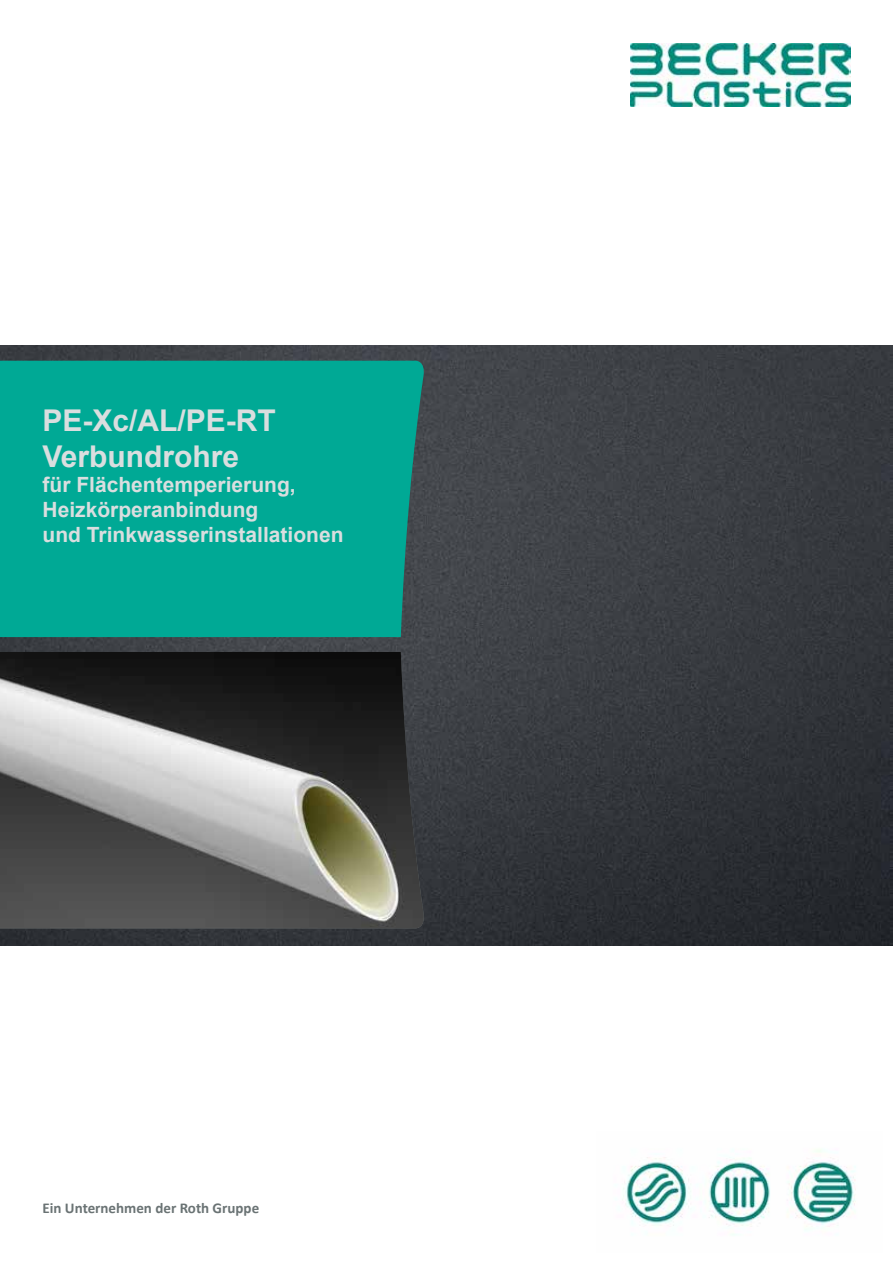
<style>
.page{position:relative;width:893px;height:1263px;background:#fff}
.page>*{position:absolute;margin:0;border:0;box-sizing:border-box;transform-origin:0 0}
.t1{font:700 30px/36px "Arial";color:#dadedf}
.t2{font:700 21px/25.2px "Arial";color:#dadedf}
.t3{font:700 15px "Calibri";color:#6a7374}
</style>
<div class="page">
<img style="left:0;top:345px;width:893px;height:600px">
<img style="left:0;top:652px;width:425px;height:276px">
<div style="left:0;top:361px;width:426px;height:276px;background:#00a995"></div>
<img style="left:631px;top:44px;width:219px;height:62px">
<img style="left:623px;top:1149px;width:233px;height:86px">
<h1 class="t1" style="left:43px;top:403px;width:235px">PE-Xc/AL/PE-RT<br>Verbundrohre</h1>
<p class="t2" style="left:43px;top:473px;width:303px">für Flächentemperierung,<br>Heizkörperanbindung<br>und Trinkwasserinstallationen</p>
<p class="t3" style="left:43px;top:1198px;width:218px">Ein Unternehmen der Roth Gruppe</p>
</div>
